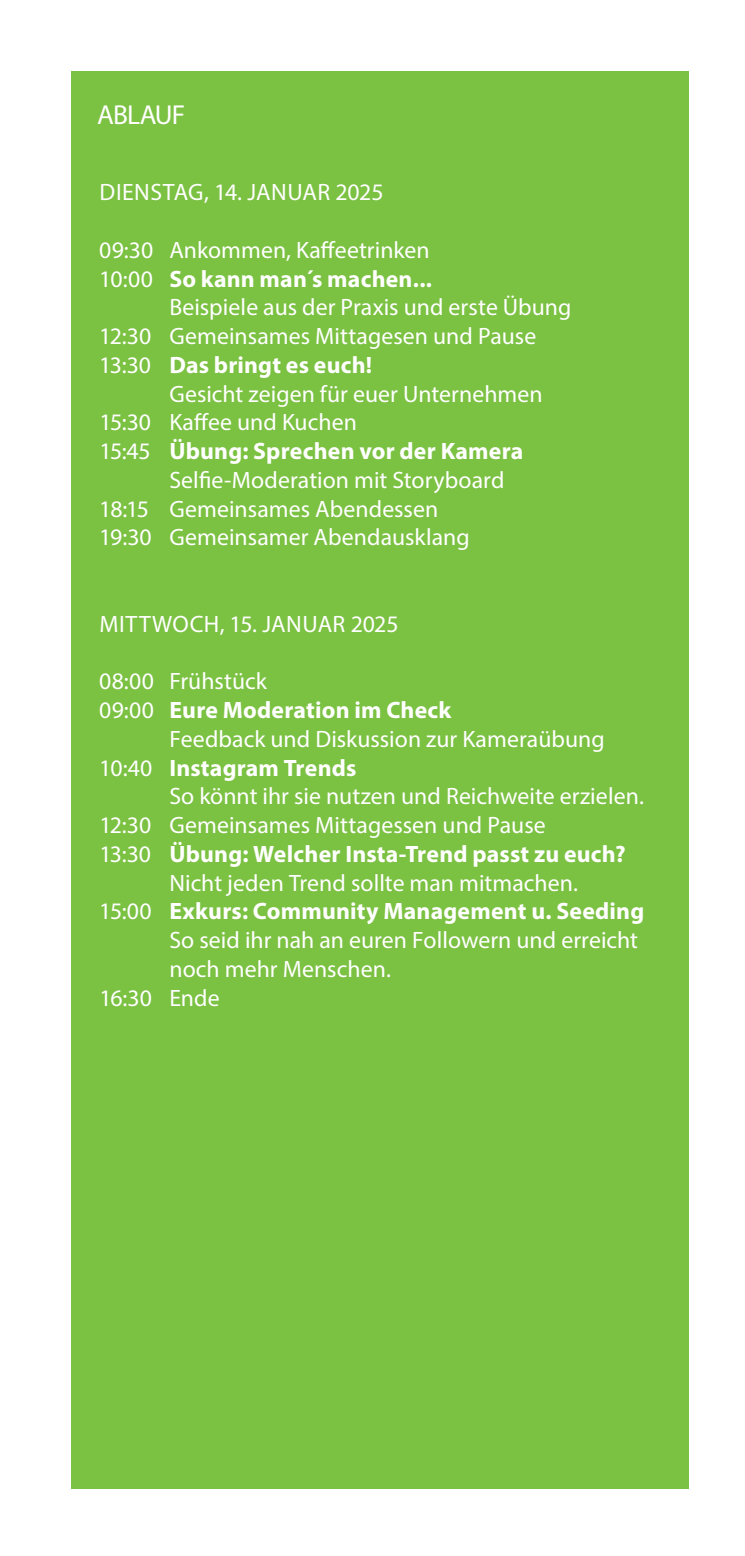
<style>
.page{position:relative;width:745px;height:1556px;background:#fff}
.page>*{position:absolute;margin:0;border:0;box-sizing:border-box;transform-origin:0 0}
.t1{font:27.5px "Myriad Pro";letter-spacing:-.035em;color:#fff}
.t2{font:23.75px/28.8px "Myriad Pro";letter-spacing:.005em;color:#fff}
.t3{font:700 23.75px "Myriad Pro";letter-spacing:.01em;color:#fff}
.s1{font-weight:400}
</style>
<div class="page">
<div style="left:71px;top:71px;width:616px;height:1417px;background:#7bc142"></div>
<p class="t1" style="left:97px;top:98px;width:89px">ABLAUF</p>
<p class="t2" style="left:99px;top:178px;width:285px">DIENSTAG, 14. JANUAR 2025</p>
<p class="t2" style="left:99px;top:235px;width:331px">09:30 Ankommen, Kaffeetrinken</p>
<p class="t3" style="left:99px;top:263px;width:334px"><span class="s1">10:00</span> So kann man´s machen...</p>
<p class="t2" style="left:169px;top:293px;width:403px">Beispiele aus der Praxis und erste Übung</p>
<p class="t2" style="left:99px;top:321px;width:438px">12:30 Gemeinsames Mittagesen und Pause</p>
<p class="t3" style="left:99px;top:349px;width:274px"><span class="s1">13:30</span> Das bringt es euch!</p>
<p class="t2" style="left:169px;top:379px;width:374px">Gesicht zeigen für euer Unternehmen</p>
<p class="t2" style="left:99px;top:408px;width:259px">15:30 Kaffee und Kuchen</p>
<p class="t3" style="left:99px;top:436px;width:425px"><span class="s1">15:45</span> Übung: Sprechen vor der Kamera</p>
<p class="t2" style="left:169px;top:465px;width:336px">Selfie-Moderation mit Storyboard</p>
<p class="t2" style="left:99px;top:494px;width:340px">18:15 Gemeinsames Abendessen</p>
<p class="t2" style="left:99px;top:523px;width:371px">19:30 Gemeinsamer Abendausklang</p>
<p class="t2" style="left:99px;top:609px;width:300px">MITTWOCH, 15. JANUAR 2025</p>
<p class="t2" style="left:99px;top:666px;width:169px">08:00 Frühstück</p>
<p class="t3" style="left:99px;top:694px;width:353px"><span class="s1">09:00</span> Eure Moderation im Check</p>
<p class="t2" style="left:169px;top:724px;width:436px">Feedback und Diskussion zur Kameraübung</p>
<p class="t3" style="left:99px;top:752px;width:258px"><span class="s1">10:40</span> Instagram Trends</p>
<p class="t2" style="left:99px;top:781px;width:545px;text-indent:70px">So könnt ihr sie nutzen und Reichweite erzielen.<br>12:30 Gemeinsames Mittagessen und Pause</p>
<p class="t3" style="left:99px;top:838px;width:527px"><span class="s1">13:30</span> Übung: Welcher Insta-Trend passt zu euch?</p>
<p class="t2" style="left:169px;top:868px;width:410px">Nicht jeden Trend sollte man mitmachen.</p>
<p class="t3" style="left:99px;top:896px;width:546px"><span class="s1">15:00</span> Exkurs: Community Management u. Seeding</p>
<p class="t2" style="left:169px;top:925px;width:470px">So seid ihr nah an euren Followern und erreicht</p>
<p class="t2" style="left:169px;top:954px;width:223px">noch mehr Menschen.</p>
<p class="t2" style="left:99px;top:983px;width:122px">16:30 Ende</p>
</div>
